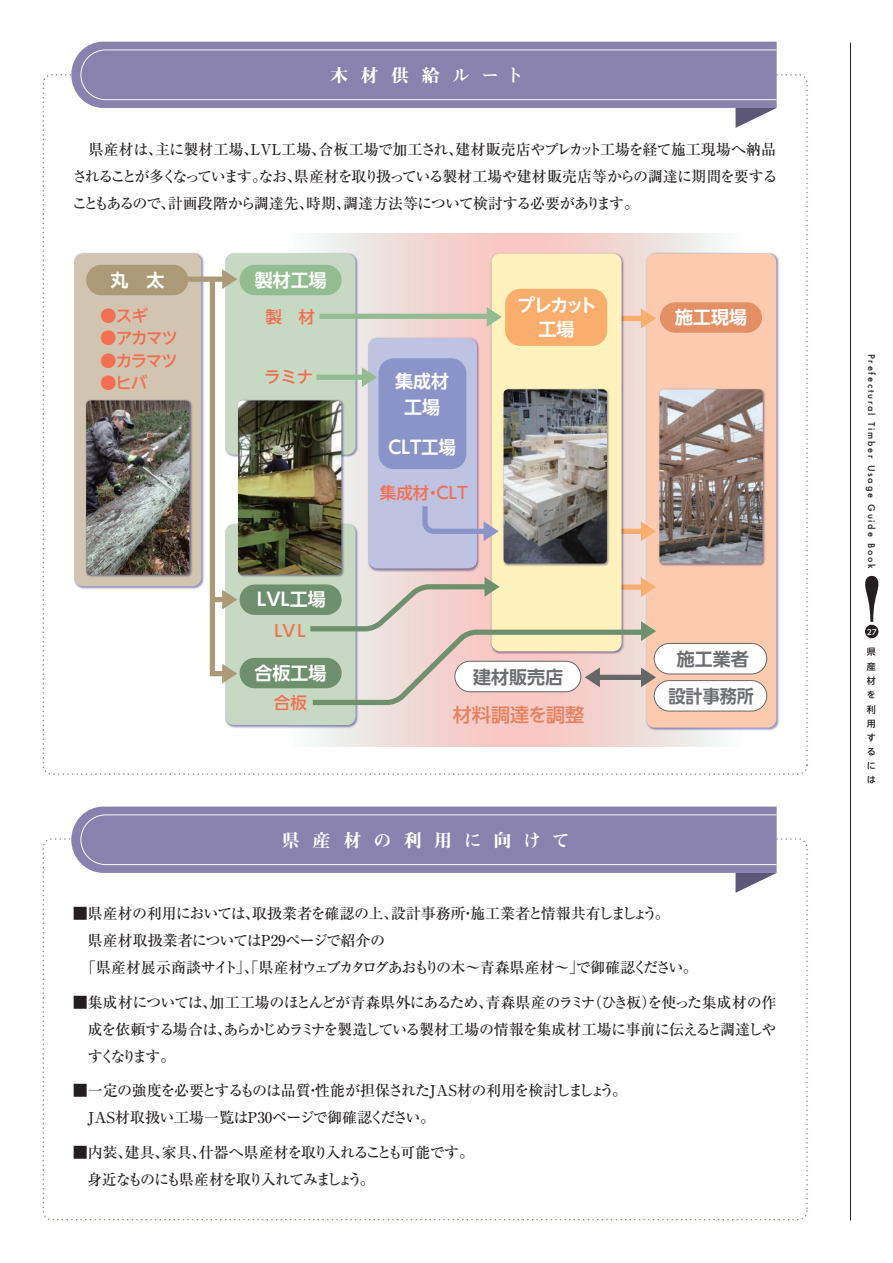
<style>
.page{position:relative;width:893px;height:1263px;background:#fff}
.page>*{position:absolute;margin:0;border:0;box-sizing:border-box;transform-origin:0 0}
.t1{font:500 19.05px "UD Shin Go NT Pro";color:#e28261}
.t2{font:700 18px/24.9px "UD Shin Go NT Pro De";color:#fff;text-align:center}
.t3{font:18px "Midashi Min Pro MA31";letter-spacing:.67em;color:#fff}
.t4{font:700 18px "UD Shin Go NT Pro De";color:#6c6d70}
.t5{font:18px "Midashi Min Pro MA31";letter-spacing:.69em;color:#fff}
.t6{font:700 18px "UD Shin Go NT Pro De";color:#6c6d70;scale:.95 1}
.t7{font:700 18px "UD Shin Go NT Pro De";color:#fff;scale:.95 1}
.t8{font:500 16.5px "UD Shin Go NT Pro";letter-spacing:-.02em;color:#f36f51}
.t9{font:500 15px/27px "Ryumin Pro";letter-spacing:-.05em;color:#231f20;text-align:justify}
.t10{font:500 15px/27px "Ryumin Pro";letter-spacing:-.03em;color:#231f20}
.t11{font:500 15px/27px "Ryumin Pro";letter-spacing:-.09em;color:#231f20}
.t12{font:500 9px "Futura";letter-spacing:.2em;color:#231f20}
.t13{font:500 9px/14.1px "UD Shin Go NT Pro";color:#231f20;text-align:justify}
.t14{font:500 7.5px "UD Shin Go NT Pro";color:#fff}
</style>
<div class="page">
<svg style="left:311px;top:234px;width:413px;height:513px;background:#f1d8d4"></svg>
<svg style="left:865px;top:576px;width:13px;height:62px"></svg>
<hr style="left:850px;top:43px;width:1px;height:1177px;background:#231f20">
<img style="left:644px;top:252px;width:135px;height:479px">
<div style="left:646px;top:253px;width:130px;height:475px;background:#fccbaf;border-radius:9px"></div>
<img style="left:659px;top:388px;width:106px;height:178px">
<img style="left:659px;top:389px;width:104px;height:174px">
<div style="left:660px;top:302px;width:102px;height:31px;background:#e48f64;border-radius:15px"></div>
<div style="left:616px;top:529px;width:26px;height:5px;background:#faae6d"></div>
<svg style="left:641px;top:521px;width:15px;height:20px"></svg>
<div style="left:616px;top:316px;width:26px;height:5px;background:#faae6d"></div>
<svg style="left:641px;top:309px;width:15px;height:19px"></svg>
<div style="left:654px;top:681px;width:113px;height:30px;background:#fff;border-radius:15px"></div>
<div style="left:654px;top:680px;width:113px;height:31px;border:1px solid #67676a;border-radius:15px"></div>
<div style="left:654px;top:643px;width:113px;height:31px;background:#fff;border-radius:15px"></div>
<div style="left:654px;top:643px;width:113px;height:31px;border:1px solid #67676a;border-radius:15px"></div>
<img style="left:225px;top:252px;width:134px;height:207px">
<div style="left:225px;top:253px;width:131px;height:202px;background:#c7d9c2;border-radius:9px"></div>
<img style="left:225px;top:522px;width:134px;height:207px">
<div style="left:225px;top:524px;width:131px;height:201px;background:#c7d9c2;border-radius:9px"></div>
<img style="left:489px;top:252px;width:137px;height:325px">
<div style="left:491px;top:253px;width:131px;height:398px;background:#fff2bc;border-radius:9px"></div>
<img style="left:74px;top:252px;width:130px;height:337px">
<div style="left:74px;top:253px;width:127px;height:333px;background:#d1c5b2;border-radius:9px"></div>
<img style="left:85px;top:399px;width:108px;height:178px">
<img style="left:86px;top:400px;width:103px;height:175px">
<img style="left:237px;top:399px;width:108px;height:178px">
<img style="left:238px;top:400px;width:103px;height:175px">
<img style="left:503px;top:388px;width:106px;height:178px">
<img style="left:504px;top:389px;width:103px;height:174px">
<img style="left:367px;top:336px;width:114px;height:236px">
<div style="left:368px;top:338px;width:109px;height:230px;background:#bec3e1;border-radius:9px"></div>
<div style="left:86px;top:265px;width:102px;height:30px;background:#ab9978;border-radius:15px"></div>
<div style="left:240px;top:265px;width:102px;height:30px;background:#93bc90;border-radius:15px"></div>
<div style="left:505px;top:289px;width:102px;height:57px;background:#faae6d;border-radius:15px"></div>
<div style="left:378px;top:358px;width:88px;height:111px;background:#8b94c9;border-radius:15px"></div>
<div style="left:240px;top:584px;width:102px;height:31px;background:#6f906e;border-radius:15px"></div>
<div style="left:240px;top:658px;width:102px;height:30px;background:#6f906e;border-radius:15px"></div>
<div style="left:179px;top:276px;width:44px;height:6px;background:#ab9978"></div>
<div style="left:316px;top:375px;width:47px;height:5px;background:#93bc90"></div>
<svg style="left:362px;top:367px;width:15px;height:20px"></svg>
<svg style="left:422px;top:501px;width:77px;height:40px"></svg>
<div style="left:319px;top:314px;width:169px;height:5px;background:#93bc90"></div>
<svg style="left:487px;top:307px;width:15px;height:20px"></svg>
<svg style="left:305px;top:577px;width:351px;height:131px"></svg>
<svg style="left:207px;top:269px;width:30px;height:414px"></svg>
<div style="left:211px;top:597px;width:17px;height:5px;background:#ab9978"></div>
<svg style="left:71px;top:42px;width:706px;height:66px;background:#8f87b2"></svg>
<svg style="left:736px;top:108px;width:41px;height:20px"></svg>
<div style="left:80px;top:49px;width:697px;height:51px;background:#8981ae"></div>
<svg style="left:71px;top:806px;width:706px;height:67px;background:#938cb5"></svg>
<svg style="left:736px;top:873px;width:40px;height:20px"></svg>
<div style="left:80px;top:814px;width:697px;height:51px;background:#8981ae"></div>
<p class="t5" style="left:330px;top:61px;width:195px">木材供給ルート</p>
<p class="t9" style="left:72px;top:135px;width:707px">　県産材は、主に製材工場、LVL工場、合板工場で加工され、建材販売店やプレカット工場を経て施工現場へ納品されることが多くなっています。なお、県産材を取り扱っている製材工場や建材販売店等からの調達に期間を要することもあるので、計画段階から調達先、時期、調達方法等について検討する必要があります。</p>
<p class="t2" style="left:110px;top:267px;width:55px">丸　太</p>
<p class="t2" style="left:255px;top:267px;width:73px">製材工場</p>
<p class="t8" style="left:100px;top:302px;width:49px">●スギ</p>
<p class="t8" style="left:100px;top:324px;width:80px">●アカマツ</p>
<p class="t8" style="left:100px;top:347px;width:79px">●カラマツ</p>
<p class="t8" style="left:100px;top:369px;width:49px">●ヒバ</p>
<p class="t8" style="left:264px;top:364px;width:50px">ラミナ</p>
<p class="t8" style="left:266px;top:303px;width:51px">製　材</p>
<p class="t2" style="left:257px;top:587px;width:70px">LVL工場</p>
<p class="t8" style="left:274px;top:617px;width:33px">LVL</p>
<p class="t2" style="left:254px;top:660px;width:73px">合板工場</p>
<p class="t8" style="left:274px;top:689px;width:34px">合板</p>
<p class="t2" style="left:395px;top:368px;width:55px;line-height:25.5px">集成材工場</p>
<p class="t7" style="left:389px;top:433px;width:72px">CLT工場</p>
<p class="t8" style="left:380px;top:479px;width:89px">集成材・CLT</p>
<p class="t2" style="left:517px;top:292px;width:81px">プレカット工場</p>
<p class="t4" style="left:473px;top:662px;width:91px">建材販売店</p>
<p class="t1" style="left:453px;top:700px;width:133px">材料調達を調整</p>
<p class="t3" style="left:282px;top:826px;width:289px">県産材の利用に向けて</p>
<p class="t2" style="left:675px;top:304px;width:73px">施工現場</p>
<p class="t4" style="left:677px;top:644px;width:73px">施工業者</p>
<p class="t6" style="left:668px;top:681px;width:91px">設計事務所</p>
<p class="t10" style="left:73px;top:899px;width:627px">■県産材の利用においては、取扱業者を確認の上、設計事務所・施工業者と情報共有しましょう。<br>　県産材取扱業者についてはP29ページで紹介の<br>　「県産材展示商談サイト」、｢県産材ウェブカタログあおもりの木～青森県産材～｣で御確認ください。</p>
<p class="t9" style="left:73px;top:987px;width:705px">■集成材については、加工工場のほとんどが青森県外にあるため、青森県産のラミナ（ひき板）を使った集成材の作　成を依頼する場合は、あらかじめラミナを製造している製材工場の情報を集成材工場に事前に伝えると調達しや　すくなります。</p>
<p class="t9" style="left:73px;top:1076px;width:556px">■一定の強度を必要とするものは品質・性能が担保されたJAS材の利用を検討しましょう。　JAS材取扱い工場一覧はP30ページで御確認ください。</p>
<p class="t11" style="left:73px;top:1137px;width:403px">■内装、建具、家具、什器へ県産材を取り入れることも可能です。　身近なものにも県産材を取り入れてみましょう。</p>
<p class="t12" style="left:878px;top:354px;width:217px;rotate:90deg">Prefectural Timber Usage Guide Book</p>
<p class="t14" style="left:867px;top:626px;width:11px">27</p>
<p class="t13" style="left:867px;top:645px;width:10px">県産材を利用するには</p>
</div>
